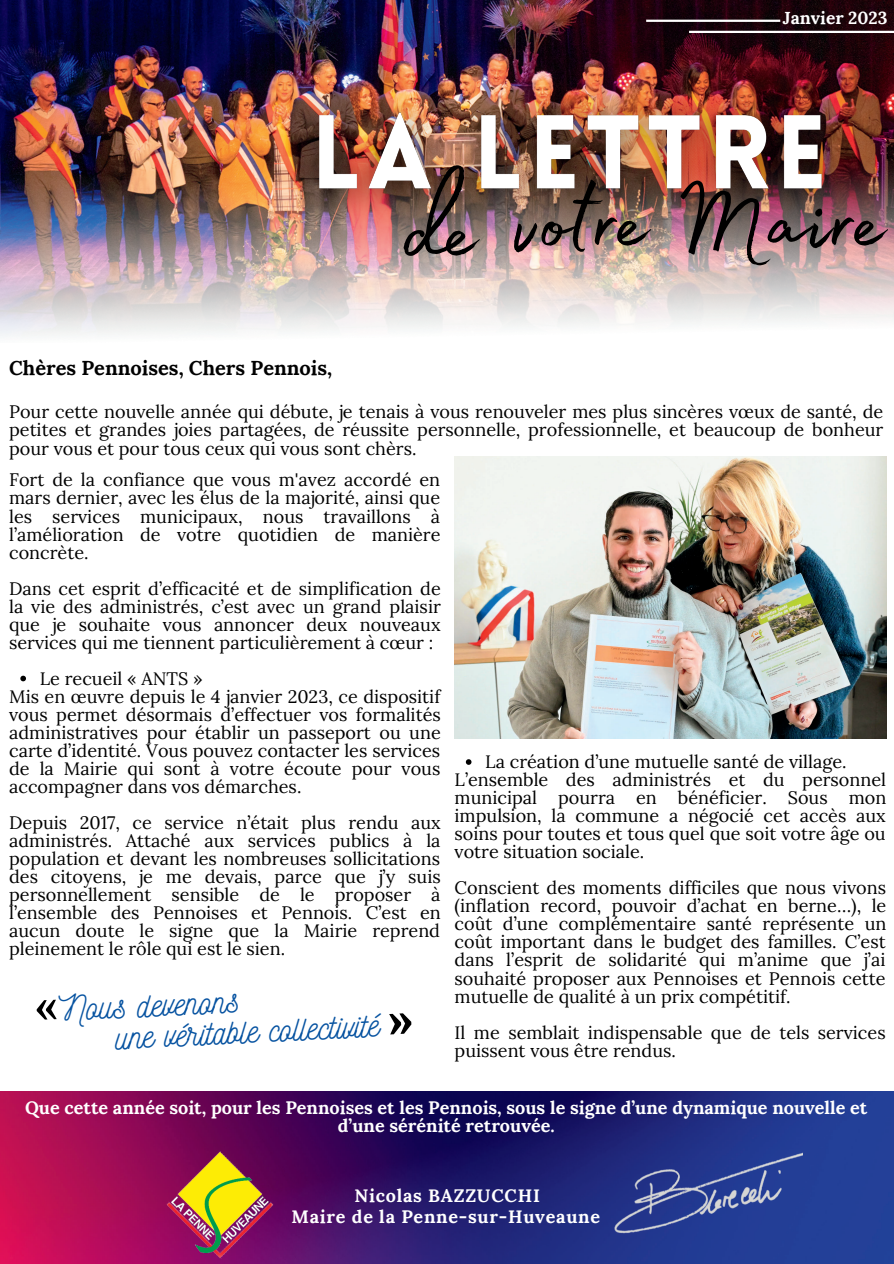
<style>
.page{position:relative;width:894px;height:1264px;background:#fff}
.page>*{position:absolute;margin:0;border:0;box-sizing:border-box;transform-origin:0 0}
.t1{font:120.75px "Madelyn Fill";color:#000}
.t2{font:34.5px "Nickainley";color:#0753a1}
.t3{font:700 20.1px "Lora";color:#000}
.t4{font:18px/18px "Lora";color:#000;text-align:justify}
.t5{font:700 18px/18px "Lora";color:#fff;text-align:center}
.t6{font:700 18px "Lora";letter-spacing:.04em;color:#fff}
.t7{font:700 17.4px "Lora";color:#fff}
</style>
<div class="page">
<img style="left:0;top:0;width:893px;height:337px">
<hr style="left:646px;top:20px;width:134px;height:2px;background:#fff">
<hr style="left:688px;top:31px;width:205px;height:2px;background:#fff">
<img style="left:454px;top:456px;width:431px;height:282px">
<img style="left:0;top:1091px;width:893px;height:172px">
<img style="left:610px;top:1150px;width:192px;height:108px">
<img style="left:160px;top:1146px;width:123px;height:115px">
<img style="left:270px;top:75px;width:623px;height:184px">
<svg style="left:20px;top:675px;width:6px;height:6px"></svg>
<svg style="left:465px;top:759px;width:6px;height:5px"></svg>
<p class="t7" style="left:782px;top:7px;width:106px">Janvier 2023</p>
<h1 class="t1" style="left:403px;top:130px;width:483px">de votre Maire</h1>
<p class="t3" style="left:9px;top:354px;width:324px">Chères Pennoises, Chers Pennois,</p>
<p class="t4" style="left:9px;top:402px;width:875px;line-height:18.6px">Pour cette nouvelle année qui débute, je tenais à vous renouveler mes plus sincères vœux de santé, de petites et grandes joies partagées, de réussite personnelle, professionnelle, et beaucoup de bonheur pour vous et pour tous ceux qui vous sont chèrs.</p>
<p class="t4" style="left:9px;top:471px;width:433px">Fort de la confiance que vous m'avez accordé en mars dernier, avec les élus de la majorité, ainsi que les services municipaux, nous travaillons à l’amélioration de votre quotidien de manière concrète.</p>
<p class="t4" style="left:9px;top:579px;width:433px">Dans cet esprit d’efficacité et de simplification de la vie des administrés, c’est avec un grand plaisir que je souhaite vous annoncer deux nouveaux services qui me tiennent particulièrement à cœur :</p>
<p class="t4" style="left:9px;top:687px;width:433px">Mis en œuvre depuis le 4 janvier 2023, ce dispositif vous permet désormais d’effectuer vos formalités administratives pour établir un passeport ou une carte d’identité. Vous pouvez contacter les services de la Mairie qui sont à votre écoute pour vous accompagner dans vos démarches.</p>
<p class="t4" style="left:9px;top:813px;width:433px">Depuis 2017, ce service n’était plus rendu aux administrés. Attaché aux services publics à la population et devant les nombreuses sollicitations des citoyens, je me devais, parce que j’y suis personnellement sensible de le proposer à l’ensemble des Pennoises et Pennois. C’est en aucun doute le signe que la Mairie reprend pleinement le rôle qui est le sien.</p>
<p class="t4" style="left:40px;top:669px;width:164px">Le recueil « ANTS »</p>
<h2 class="t2" style="left:58px;top:987px;width:182px;rotate:-3deg">Nous devenons</h2>
<h2 class="t2" style="left:114px;top:1015px;width:265px;rotate:-3deg">une véritable collectivité</h2>
<p class="t4" style="left:454px;top:752px;width:433px;text-align:left;text-indent:31px">La création d’une mutuelle santé de village.<br>L’ensemble des administrés et du personnel municipal pourra en bénéficier. Sous mon impulsion, la commune a négocié cet accès aux soins pour toutes et tous quel que soit votre âge ou votre situation sociale.</p>
<p class="t4" style="left:454px;top:878px;width:433px">Conscient des moments difficiles que nous vivons (inflation record, pouvoir d’achat en berne…), le coût d’une complémentaire santé représente un coût important dans le budget des familles. C’est dans l’esprit de solidarité qui m’anime que j’ai souhaité proposer aux Pennoises et Pennois cette mutuelle de qualité à un prix compétitif.</p>
<p class="t4" style="left:454px;top:1022px;width:432px">Il me semblait indispensable que de tels services puissent vous être rendus.</p>
<p class="t5" style="left:25px;top:1098px;width:843px">Que cette année soit, pour les Pennoises et les Pennois, sous le signe d’une dynamique nouvelle et d’une sérénité retrouvée.</p>
<p class="t6" style="left:354px;top:1183px;width:187px">Nicolas BAZZUCCHI</p>
<p class="t6" style="left:291px;top:1204px;width:310px">Maire de la Penne-sur-Huveaune</p>
</div>
